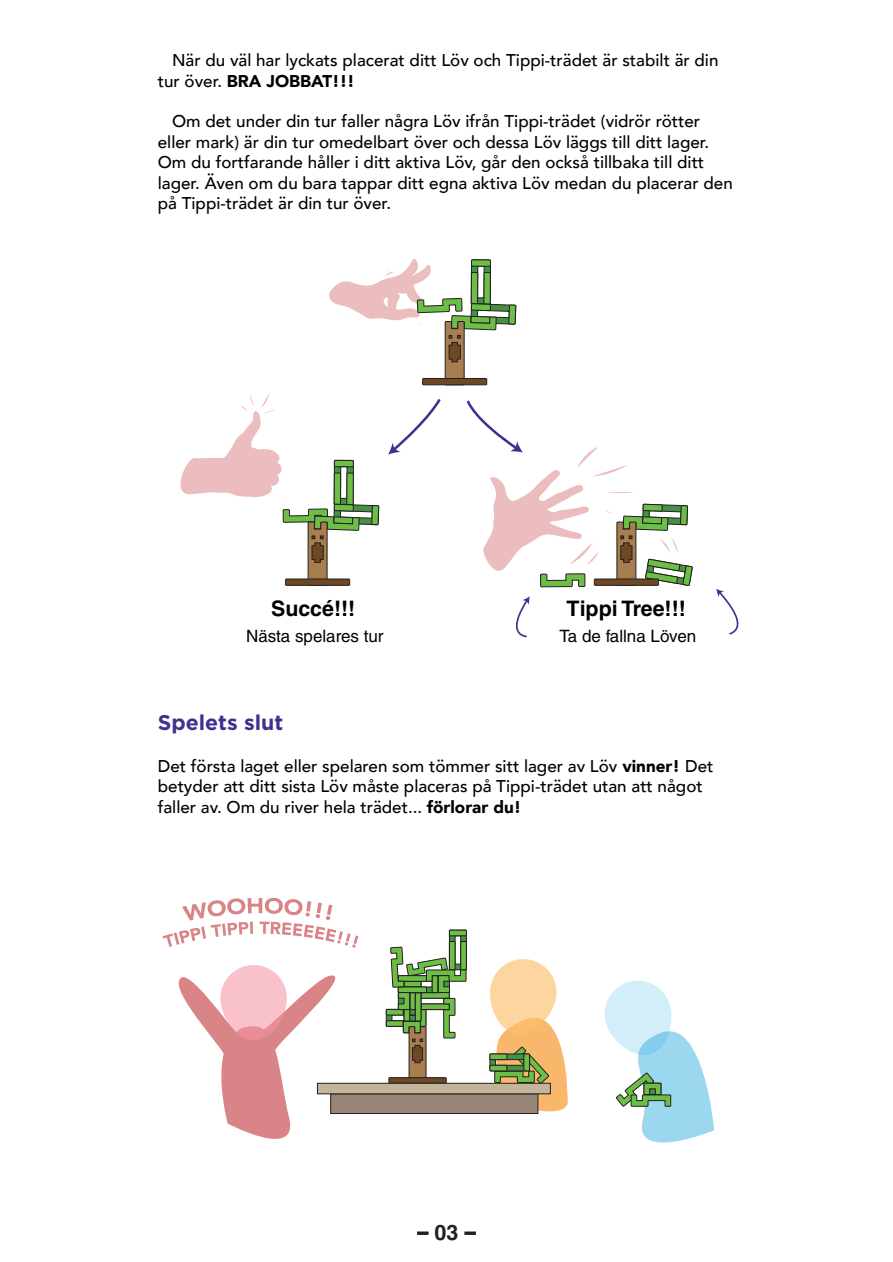
<style>
.page{position:relative;width:893px;height:1262px;background:#fff}
.page>*{position:absolute;margin:0;border:0;box-sizing:border-box;transform-origin:0 0}
.t1{font:700 21.45px "Helvetica LT Std";color:#231f20}
.t2{font:700 21.3px "Helvetica LT Std";color:#010101}
.t3{font:700 21.3px "Gotham";color:#412f91}
.t4{font:500 16.95px/20.4px "Avenir";color:#010101}
.t5{font:16.95px "Helvetica LT Std";color:#010101}
.s1{font-weight:900}
</style>
<div class="page">
<svg style="left:329px;top:259px;width:187px;height:126px"></svg>
<svg style="left:180px;top:394px;width:199px;height:192px"></svg>
<svg style="left:388px;top:399px;width:53px;height:55px"></svg>
<svg style="left:466px;top:400px;width:226px;height:187px"></svg>
<svg style="left:516px;top:596px;width:14px;height:42px"></svg>
<svg style="left:716px;top:589px;width:23px;height:46px"></svg>
<svg style="left:604px;top:980px;width:110px;height:162px"></svg>
<svg style="left:489px;top:959px;width:79px;height:152px"></svg>
<div style="left:330px;top:1093px;width:208px;height:20px;background:#9a8579;border:1px solid #231f20"></div>
<div style="left:317px;top:1083px;width:233px;height:11px;background:#c2b59b;border:1px solid #231f20"></div>
<svg style="left:179px;top:965px;width:156px;height:173px"></svg>
<svg style="left:386px;top:929px;width:81px;height:154px"></svg>
<svg style="left:162px;top:897px;width:196px;height:50px"></svg>
<svg style="left:464px;top:1231px;width:12px;height:3px"></svg>
<svg style="left:417px;top:1231px;width:11px;height:3px"></svg>
<p class="t4" style="left:158px;top:49px;width:562px;text-indent:14px">När du väl har lyckats placerat ditt Löv och Tippi-trädet är stabilt är din tur över. <span class="s1">BRA JOBBAT!!!</span></p>
<p class="t4" style="left:158px;top:110px;width:576px;text-indent:14px">Om det under din tur faller några Löv ifrån Tippi-trädet (vidrör rötter eller mark) är din tur omedelbart över och dessa Löv läggs till ditt lager.<br>Om du fortfarande håller i ditt aktiva Löv, går den också tillbaka till ditt lager. Även om du bara tappar ditt egna aktiva Löv medan du placerar den på Tippi-trädet är din tur över.</p>
<p class="t2" style="left:271px;top:595px;width:86px">Succé!!!</p>
<p class="t5" style="left:246px;top:626px;width:139px">Nästa spelares tur</p>
<p class="t2" style="left:566px;top:595px;width:121px">Tippi Tree!!!</p>
<p class="t5" style="left:559px;top:626px;width:138px">Ta de fallna Löven</p>
<p class="t3" style="left:158px;top:708px;width:127px">Spelets slut</p>
<p class="t4" style="left:158px;top:754px;width:557px">Det första laget eller spelaren som tömmer sitt lager av Löv <span class="s1">vinner!</span> Det betyder att ditt sista Löv måste placeras på Tippi-trädet utan att något faller av. Om du river hela trädet... <span class="s1">förlorar du!</span></p>
<p class="t1" style="left:434px;top:1219px;width:25px">03</p>
</div>
